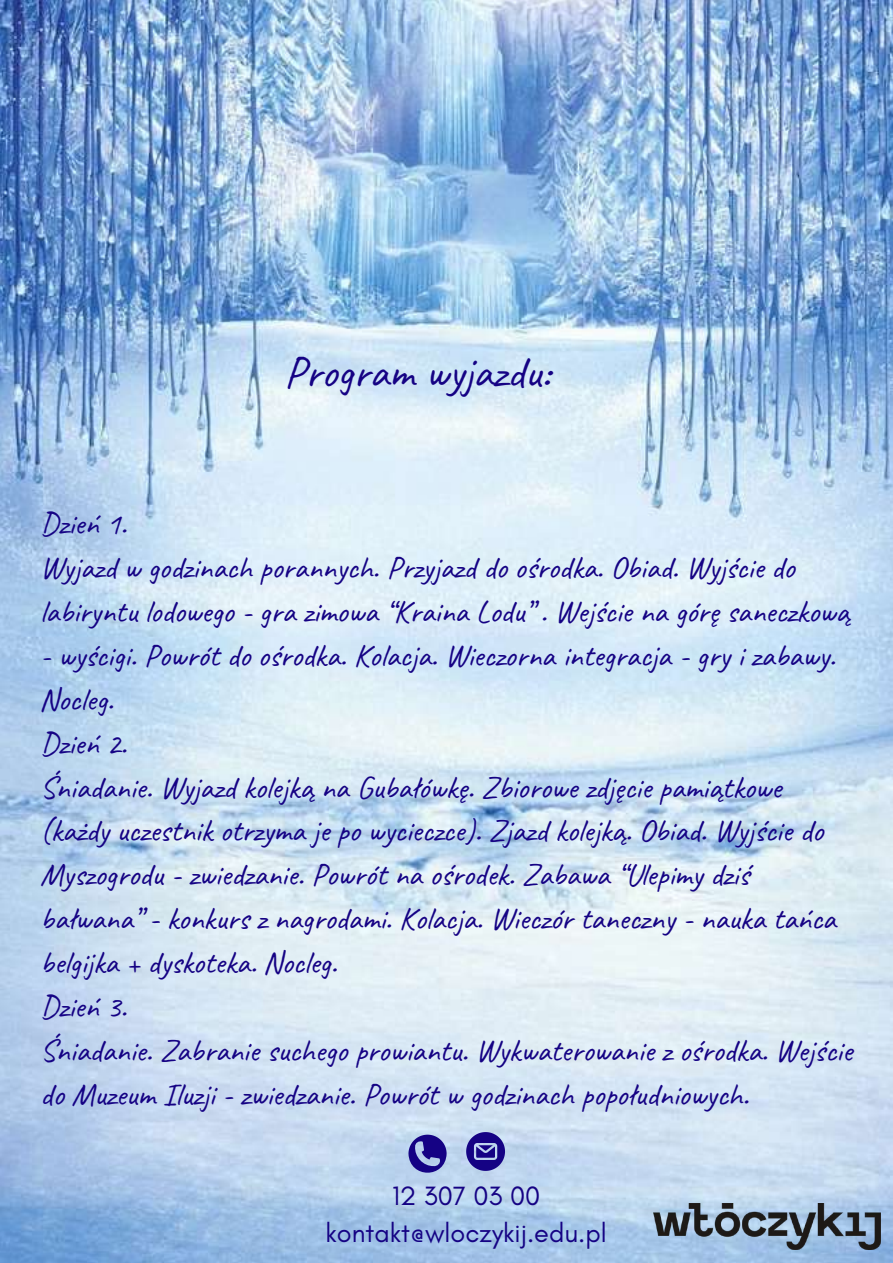
<style>
.page{position:relative;width:893px;height:1263px;background:#fff}
.page>*{position:absolute;margin:0;border:0;box-sizing:border-box;transform-origin:0 0}
.t1{font:45px "Caveat";color:#150284}
.t2{font:31.5px/43.9px "Caveat";color:#150284}
.t3{font:27px/37.7px "Glacial Indifference";color:#150284;text-align:center}
</style>
<div class="page">
<img style="left:0;top:0;width:893px;height:1263px">
<svg style="left:408px;top:1135px;width:38px;height:44px;background:#6364b5"></svg>
<svg style="left:466px;top:1132px;width:39px;height:39px;background:#524daa"></svg>
<img style="left:654px;top:1204px;width:226px;height:45px">
<h1 class="t1" style="left:284px;top:344px;width:268px">Program wyjazdu:</h1>
<p class="t2" style="left:40px;top:502px;width:810px">Dzień 1.<br>Wyjazd w godzinach porannych. Przyjazd do ośrodka. Obiad. Wyjście do labiryntu lodowego - gra zimowa “Kraina Lodu” . Wejście na górę saneczkową</p>
<p class="t2" style="left:40px;top:633px;width:813px">- wyścigi. Powrót do ośrodka. Kolacja. Wieczorna integracja - gry i zabawy.<br>Nocleg.<br>Dzień 2.<br>Śniadanie. Wyjazd kolejką na Gubałówkę. Zbiorowe zdjęcie pamiątkowe (każdy uczestnik otrzyma je po wycieczce). Zjazd kolejką. Obiad. Wyjście do Myszogrodu - zwiedzanie. Powrót na ośrodek. Zabawa “Ulepimy dziś bałwana” - konkurs z nagrodami. Kolacja. Wieczór taneczny - nauka tańca belgijka + dyskoteka. Nocleg.<br>Dzień 3.<br>Śniadanie. Zabranie suchego prowiantu. Wykwaterowanie z ośrodka. Wejście do Muzeum Iluzji - zwiedzanie. Powrót w godzinach popołudniowych.</p>
<p class="t3" style="left:326px;top:1176px;width:283px">12 307 03 00 kontakt@wloczykij.edu.pl</p>
</div>
